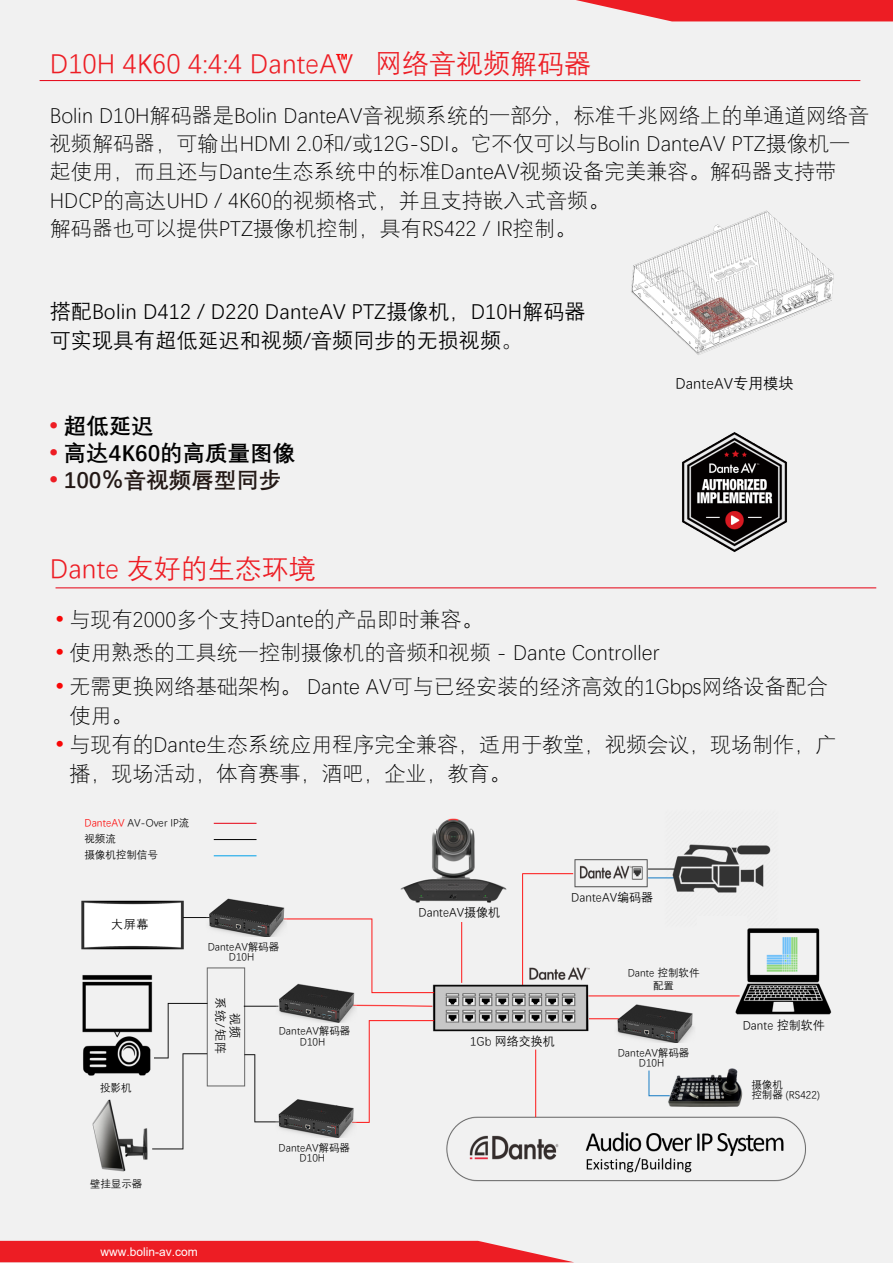
<style>
.page{position:relative;width:893px;height:1263px;background:#f1f1f1}
.page>*{position:absolute;margin:0;border:0;box-sizing:border-box;transform-origin:0 0}
.t1{font:27px "Deng Xian";color:#ed1d24}
.t2{font:700 22.5px "Deng Xian";color:#020202}
.t3{font:700 22.5px "Deng Xian";color:#231815}
.t4{font:300 21px/28.2px "Deng Xian";letter-spacing:.005em;color:#000}
.t5{font:21px/28.2px "Deng Xian";letter-spacing:.005em;color:#000}
.t6{font:15px "Deng Xian";letter-spacing:.005em;color:#000}
.t7{font:700 13.95px "Arial";color:#fc0303}
.t8{font:12px/14.4px "Deng Xian";color:#000;text-align:center}
.t9{font:12px "Arial";color:#fff}
.t10{font:10.5px/10.5px "Deng Xian";color:#000;text-align:center}
.s1{font-family:"Arial";color:#ed1d24}
.s2{font-family:"Arial";font-weight:700;color:#f90606}
.s3{color:#f00}
</style>
<div class="page">
<img style="left:682px;top:432px;width:105px;height:120px">
<hr style="left:40px;top:80px;width:820px;height:1px;background:#e60012">
<hr style="left:56px;top:587px;width:820px;height:1px;background:#e60012">
<svg style="left:0;top:1241px;width:573px;height:21px"></svg>
<svg style="left:576px;top:0;width:317px;height:21px"></svg>
<img style="left:631px;top:210px;width:203px;height:145px">
<img style="left:81px;top:818px;width:751px;height:364px">
<div style="left:272px;top:1138px;width:85px;height:25px;background:#f1f1f1"></div>
<div style="left:76px;top:1177px;width:85px;height:15px;background:#f1f1f1"></div>
<div style="left:272px;top:1023px;width:85px;height:24px;background:#f1f1f1"></div>
<div style="left:204px;top:938px;width:86px;height:24px;background:#f1f1f1"></div>
<div style="left:607px;top:1043px;width:93px;height:25px;background:#f1f1f1"></div>
<div style="left:747px;top:1077px;width:56px;height:25px;background:#f1f1f1"></div>
<div style="left:571px;top:890px;width:85px;height:15px;background:#f1f1f1"></div>
<div style="left:91px;top:918px;width:85px;height:14px;background:#fff"></div>
<div style="left:80px;top:1080px;width:86px;height:15px;background:#f1f1f1"></div>
<div style="left:41px;top:817px;width:266px;height:50px;background:#f1f1f1"></div>
<div style="left:405px;top:909px;width:103px;height:13px;background:#f1f1f1"></div>
<div style="left:698px;top:915px;width:49px;height:15px;background:#f1f1f1"></div>
<div style="left:450px;top:1033px;width:129px;height:15px;background:#f1f1f1"></div>
<div style="left:738px;top:1016px;width:92px;height:30px;background:#f1f1f1"></div>
<div style="left:627px;top:964px;width:92px;height:30px;background:#f1f1f1"></div>
<div style="left:212px;top:983px;width:29px;height:90px;background:#f1f1f1"></div>
<hr style="left:214px;top:823px;width:43px;height:1px;background:#e60012">
<hr style="left:214px;top:839px;width:43px;height:1px;background:#000">
<hr style="left:214px;top:855px;width:43px;height:1px;background:#00a0e9">
<p class="t1" style="left:50px;top:47px;width:543px">D10H 4K60 4:4:4 DanteAV 网络音视频解码器</p>
<p class="t7" style="left:335px;top:50px;width:15px">™</p>
<p class="t4" style="left:50px;top:101px;width:821px">Bolin D10H解码器是Bolin DanteAV音视频系统的一部分，标准千兆网络上的单通道网络音视频解码器，可输出HDMI 2.0和/或12G-SDI。它不仅可以与Bolin DanteAV PTZ摄像机一起使用，而且还与Dante生态系统中的标准DanteAV视频设备完美兼容。解码器支持带HDCP的高达UHD / 4K60的视频格式，并且支持嵌入式音频。<br>解码器也可以提供PTZ摄像机控制，具有RS422 / IR控制。</p>
<p class="t5" style="left:50px;top:297px;width:537px">搭配Bolin D412 / D220 DanteAV PTZ摄像机，D10H解码器可实现具有超低延迟和视频/音频同步的无损视频。</p>
<p class="t2" style="left:50px;top:411px;width:106px"><span class="s1">•</span> 超低延迟</p>
<p class="t2" style="left:50px;top:438px;width:247px"><span class="s1">•</span> 高达4K60的高质量图像</p>
<p class="t3" style="left:50px;top:465px;width:233px"><span class="s1">•</span> 100％音视频唇型同步</p>
<p class="t6" style="left:675px;top:374px;width:119px">DanteAV专用模块</p>
<p class="t1" style="left:50px;top:551px;width:267px">Dante 友好的生态环境</p>
<p class="t4" style="left:56px;top:605px;width:428px"><span class="s2">•</span> 与现有2000多个支持Dante的产品即时兼容。</p>
<p class="t4" style="left:56px;top:638px;width:605px"><span class="s2">•</span> 使用熟悉的工具统一控制摄像机的音频和视频 - Dante Controller</p>
<p class="t4" style="left:69px;top:672px;width:760px;text-indent:-13px"><span class="s2">•</span> 无需更换网络基础架构。 Dante AV可与已经安装的经济高效的1Gbps网络设备配合使用。</p>
<p class="t4" style="left:69px;top:730px;width:768px;text-indent:-13px"><span class="s2">•</span> 与现有的Dante生态系统应用程序完全兼容，适用于教堂，视频会议，现场制作，广播，现场活动，体育赛事，酒吧，企业，教育。</p>
<p class="t10" style="left:84px;top:814px;width:106px;line-height:15.9px;text-align:left"><span class="s3">DanteAV</span> AV-Over IP流视频流<br>摄像机控制信号</p>
<p class="t8" style="left:111px;top:917px;width:39px">大屏幕</p>
<p class="t10" style="left:100px;top:1082px;width:33px">投影机</p>
<p class="t10" style="left:90px;top:1178px;width:54px">壁挂显示器</p>
<p class="t10" style="left:208px;top:941px;width:73px">DanteAV解码器<br>D10H</p>
<p class="t8" style="left:243px;top:997px;width:59px;rotate:90deg">视频<br>系统/矩阵</p>
<p class="t10" style="left:279px;top:1025px;width:73px">DanteAV解码器<br>D10H</p>
<p class="t10" style="left:278px;top:1142px;width:73px">DanteAV解码器<br>D10H</p>
<p class="t9" style="left:101px;top:1243px;width:99px">www.bolin-av.com</p>
<p class="t8" style="left:418px;top:904px;width:83px">DanteAV摄像机</p>
<p class="t8" style="left:571px;top:889px;width:83px">DanteAV编码器</p>
<p class="t8" style="left:470px;top:1034px;width:86px">1Gb 网络交换机</p>
<p class="t10" style="left:628px;top:966px;width:73px;line-height:12.6px">Dante 控制软件配置</p>
<p class="t10" style="left:618px;top:1047px;width:73px">DanteAV解码器<br>D10H</p>
<p class="t8" style="left:743px;top:1017px;width:84px">Dante 控制软件</p>
<p class="t10" style="left:751px;top:1079px;width:70px;text-align:left">摄像机<br>控制器 (RS422)</p>
</div>
